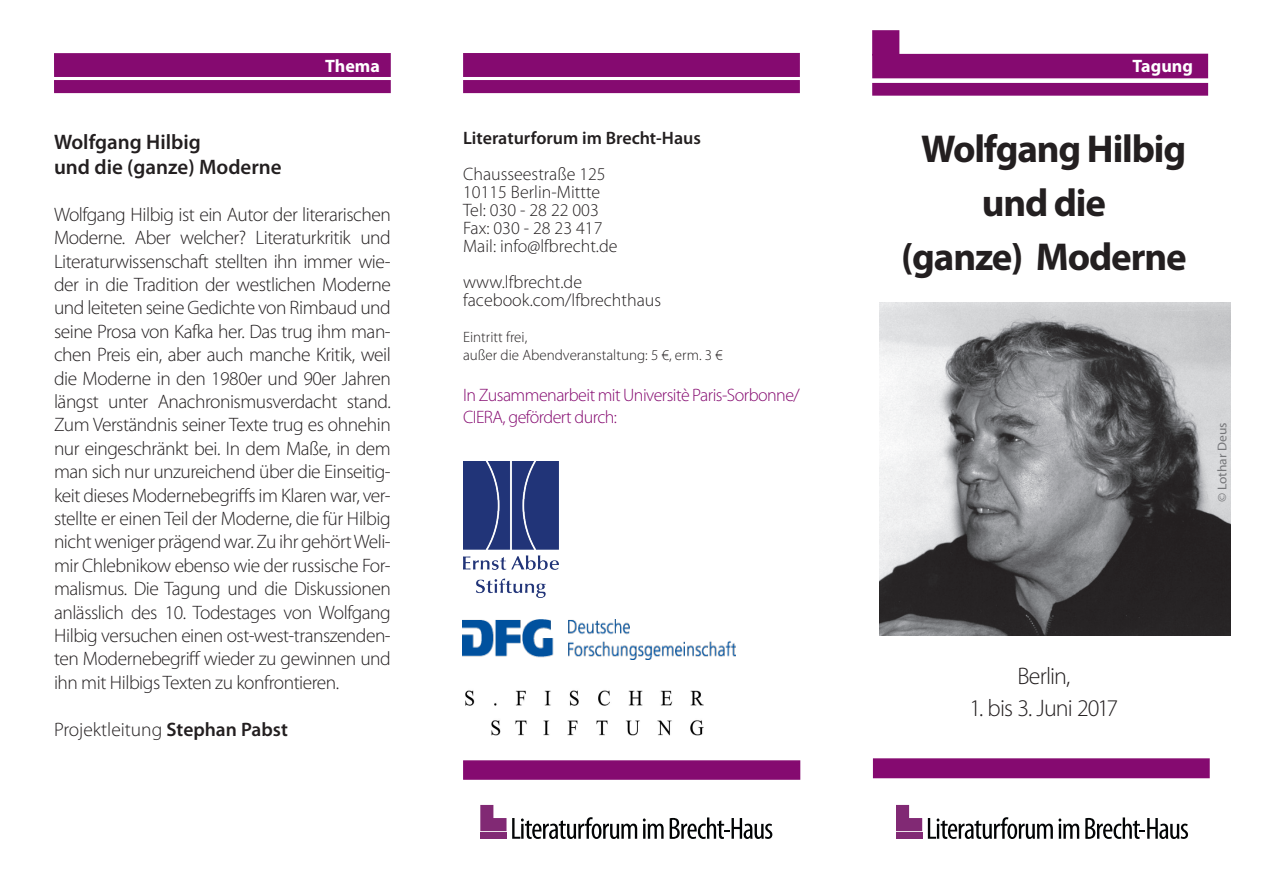
<style>
.page{position:relative;width:1263px;height:893px;background:#fff}
.page>*{position:absolute;margin:0;border:0;box-sizing:border-box;transform-origin:0 0}
.t1{font:700 39px "Myriad Pro";letter-spacing:-.03em;color:#231f20}
.t2{font:300 24px "Myriad Pro";letter-spacing:-.04em;color:#231f20}
.t3{font:600 21px "Myriad Pro";color:#231f20}
.t4{font:300 19.5px/23.4px "Myriad Pro";letter-spacing:-.025em;color:#231f20;text-align:justify}
.t5{font:300 19.5px "Myriad Pro";color:#231f20}
.t6{font:300 18px "Myriad Pro";color:#231f20}
.t7{font:300 18px/22.5px "Myriad Pro";letter-spacing:-.03em;color:#850a70}
.t8{font:600 18px "Myriad Pro";color:#231f20}
.t9{font:18px "Myriad Pro";color:#fff}
.t10{font:700 18px "Myriad Pro";color:#fff}
.t11{font:300 15px "Myriad Pro";color:#231f20}
.t12{font:12.9px "Myriad Pro";color:#757679;scale:1.05 1}
.s1{font-weight:600}
</style>
<div class="page">
<div style="left:55px;top:54px;width:755px;height:22px;background:#850a70"></div>
<div style="left:54px;top:53px;width:757px;height:24px;border:2px solid #850a70"></div>
<div style="left:55px;top:81px;width:752px;height:11px;background:#850a70"></div>
<div style="left:54px;top:80px;width:754px;height:13px;border:2px solid #850a70"></div>
<div style="left:391px;top:47px;width:72px;height:53px;background:#fff"></div>
<div style="left:800px;top:47px;width:72px;height:53px;background:#fff"></div>
<div style="left:463px;top:760px;width:337px;height:20px;background:#850a70;border:2px solid #850a70"></div>
<div style="left:872px;top:54px;width:336px;height:24px;background:#850a70"></div>
<div style="left:872px;top:83px;width:336px;height:13px;background:#850a70"></div>
<div style="left:872px;top:30px;width:27px;height:26px;background:#850a70"></div>
<div style="left:873px;top:758px;width:337px;height:20px;background:#850a70;border:2px solid #850a70"></div>
<svg style="left:896px;top:805px;width:26px;height:26px"></svg>
<div style="left:896px;top:832px;width:26px;height:7px;background:#812974"></div>
<svg style="left:928px;top:817px;width:151px;height:22px"></svg>
<svg style="left:1085px;top:817px;width:103px;height:22px"></svg>
<svg style="left:480px;top:805px;width:26px;height:26px"></svg>
<div style="left:480px;top:832px;width:26px;height:7px;background:#812974"></div>
<svg style="left:512px;top:817px;width:125px;height:22px"></svg>
<svg style="left:643px;top:818px;width:20px;height:21px"></svg>
<svg style="left:670px;top:817px;width:102px;height:22px"></svg>
<img style="left:879px;top:303px;width:351px;height:333px">
<img style="left:463px;top:619px;width:272px;height:41px">
<img style="left:465px;top:690px;width:239px;height:46px">
<img style="left:463px;top:462px;width:96px;height:135px">
<p class="t10" style="left:325px;top:54px;width:56px">Thema</p>
<p class="t10" style="left:1132px;top:54px;width:62px">Tagung</p>
<p class="t9" style="left:1075px;top:55px;width:126px">15. Februar 2013</p>
<p class="t3" style="left:54px;top:128px;width:148px">Wolfgang Hilbig</p>
<p class="t3" style="left:54px;top:154px;width:229px">und die (ganze) Moderne</p>
<p class="t4" style="left:54px;top:202px;width:338px">Wolfgang Hilbig ist ein Autor der literarischen Moderne. Aber welcher? Literaturkritik und Literaturwissenschaft stellten ihn immer wie&shy;der in die Tradition der westlichen Moderne und leiteten seine Gedichte von Rimbaud und seine Prosa von Kafka her. Das trug ihm man&shy;chen Preis ein, aber auch manche Kritik, weil die Moderne in den 1980er und 90er Jahren längst unter Anachronismusverdacht stand.<br>Zum Verständnis seiner Texte trug es ohnehin nur eingeschränkt bei. In dem Maße, in dem man sich nur unzureichend über die Einseitig&shy;keit dieses Modernebegriffs im Klaren war, ver&shy;stellte er einen Teil der Moderne, die für Hilbig nicht weniger prägend war. Zu ihr gehört Weli&shy;mir Chlebnikow ebenso wie der russische For&shy;malismus. Die Tagung und die Diskussionen anlässlich des 10. Todestages von Wolfgang Hilbig versuchen einen ost-west-transzenden&shy;ten Modernebegriff wieder zu gewinnen und ihn mit Hilbigs Texten zu konfrontieren.</p>
<p class="t5" style="left:54px;top:717px;width:235px">Projektleitung <span class="s1">Stephan Pabst</span></p>
<p class="t8" style="left:463px;top:127px;width:239px">Literaturforum im Brecht-Haus</p>
<p class="t6" style="left:463px;top:163px;width:144px">Chausseestraße 125</p>
<p class="t6" style="left:463px;top:181px;width:139px">10115 Berlin-Mittte</p>
<p class="t6" style="left:463px;top:199px;width:137px">Tel: 030 - 28 22 003</p>
<p class="t6" style="left:463px;top:217px;width:141px">Fax: 030 - 28 23 417</p>
<p class="t6" style="left:463px;top:235px;width:156px">Mail: info@lfbrecht.de</p>
<p class="t6" style="left:463px;top:271px;width:120px">www.lfbrecht.de</p>
<p class="t6" style="left:463px;top:289px;width:200px">facebook.com/lfbrechthaus</p>
<p class="t11" style="left:463px;top:328px;width:66px">Eintritt frei,</p>
<p class="t11" style="left:463px;top:346px;width:261px">außer die Abendveranstaltung: 5 €, erm. 3 €</p>
<p class="t7" style="left:463px;top:383px;width:338px">In Zusammenarbeit mit Universitè Paris-Sorbonne/<br>CIERA, gefördert durch:</p>
<p class="t1" style="left:921px;top:123px;width:267px">Wolfgang Hilbig</p>
<p class="t1" style="left:982px;top:177px;width:126px">und die</p>
<p class="t1" style="left:901px;top:231px;width:287px">(ganze) Moderne</p>
<p class="t12" style="left:1214px;top:502px;width:78px;rotate:-90deg">© Lothar Deus</p>
<p class="t2" style="left:1017px;top:662px;width:55px">Berlin,</p>
<p class="t2" style="left:969px;top:693px;width:150px">1. bis 3. Juni 2017</p>
</div>
